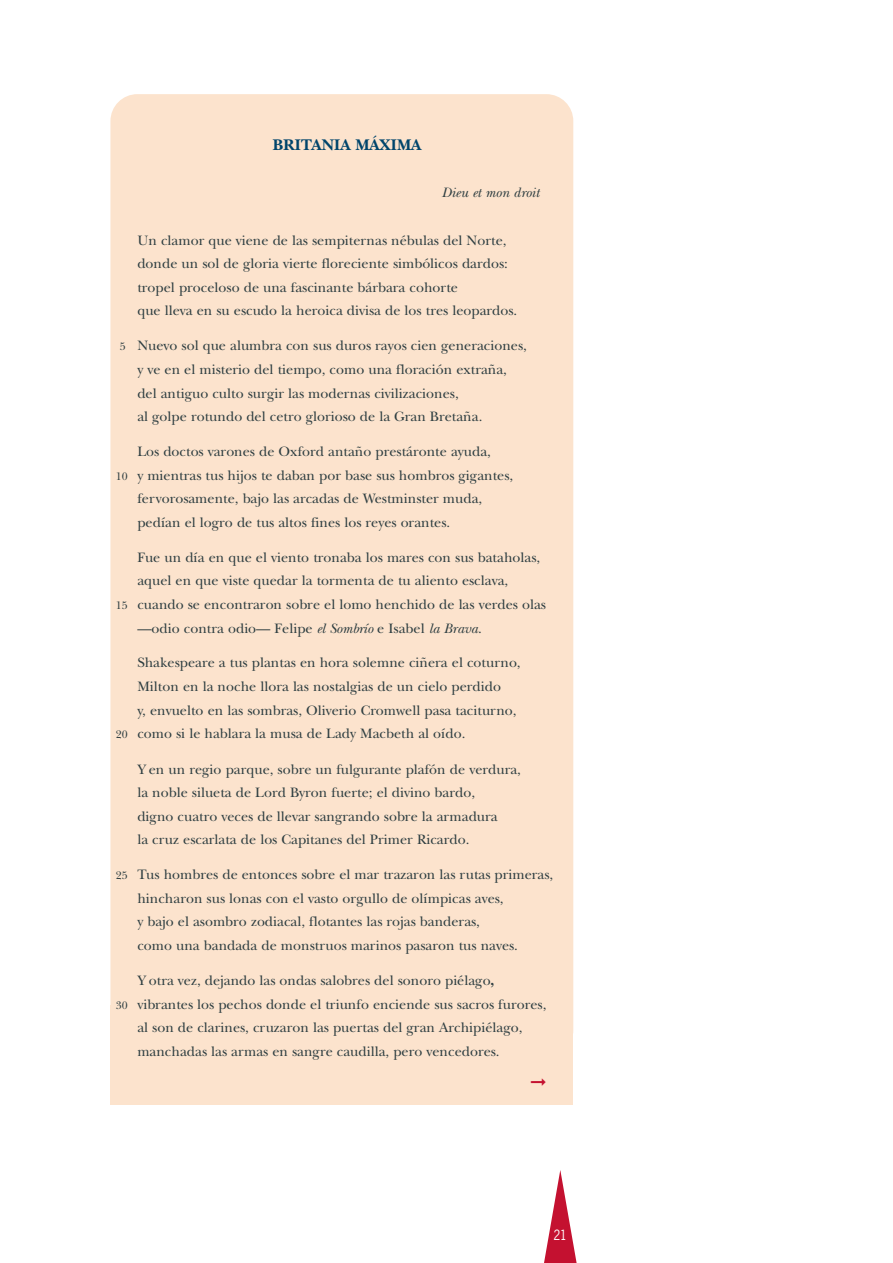
<style>
.page{position:relative;width:893px;height:1263px;background:#fff}
.page>*{position:absolute;margin:0;border:0;box-sizing:border-box;transform-origin:0 0}
.t1{font:700 16.2px "New Baskerville";color:#00446b}
.t2{font:14.25px/23.5px "New Baskerville";color:#2e3e41}
.t3{font:italic 14.25px "New Baskerville";color:#2e3e41}
.t4{font:13.35px "News Gothic";color:#fff;scale:.9 1}
.s1{font-size:11.4px}
.s2{font-style:italic}
.s3{font-weight:700}
</style>
<div class="page">
<div style="left:110px;top:1005px;width:463px;height:100px;background:#fce3cd"></div>
<div style="left:110px;top:94px;width:463px;height:963px;background:#fce3cd;border-radius:27px"></div>
<svg style="left:544px;top:1170px;width:33px;height:93px"></svg>
<p class="t1" style="left:273px;top:139px;width:150px">BRITANIA MÁXIMA</p>
<p class="t3" style="left:442px;top:188px;width:99px">Dieu et mon droit</p>
<p class="t2" style="left:137px;top:230px;width:381px">Un clamor que viene de las sempiternas nébulas del Norte, donde un sol de gloria vierte floreciente simbólicos dardos: tropel proceloso de una fascinante bárbara cohorte<br>que lleva en su escudo la heroica divisa de los tres leopardos.</p>
<p class="t2" style="left:137px;top:336px;width:391px;text-indent:-17px"><span class="s1">5</span> Nuevo sol que alumbra con sus duros rayos cien generaciones, y ve en el misterio del tiempo, como una floración extraña, del antiguo culto surgir las modernas civilizaciones,<br>al golpe rotundo del cetro glorioso de la Gran Bretaña.</p>
<p class="t2" style="left:137px;top:441px;width:355px">Los doctos varones de Oxford antaño prestáronte ayuda,</p>
<p class="t2" style="left:116px;top:465px;width:399px"><span class="s1">10</span> y mientras tus hijos te daban por base sus hombros gigantes,</p>
<p class="t2" style="left:137px;top:489px;width:346px">fervorosamente, bajo las arcadas de Westminster muda,</p>
<p class="t2" style="left:137px;top:512px;width:314px">pedían el logro de tus altos fines los reyes orantes.</p>
<p class="t2" style="left:137px;top:547px;width:404px">Fue un día en que el viento tronaba los mares con sus bataholas,</p>
<p class="t2" style="left:137px;top:571px;width:372px">aquel en que viste quedar la tormenta de tu aliento esclava,</p>
<p class="t2" style="left:116px;top:594px;width:431px"><span class="s1">15</span> cuando se encontraron sobre el lomo henchido de las verdes olas</p>
<p class="t2" style="left:137px;top:618px;width:346px">—odio contra odio— Felipe <span class="s2">el Sombrío</span> e Isabel <span class="s2">la Brava</span>.</p>
<p class="t2" style="left:137px;top:653px;width:385px">Shakespeare a tus plantas en hora solemne ciñera el coturno,</p>
<p class="t2" style="left:137px;top:676px;width:365px">Milton en la noche llora las nostalgias de un cielo perdido</p>
<p class="t2" style="left:137px;top:700px;width:380px">y, envuelto en las sombras, Oliverio Cromwell pasa taciturno,</p>
<p class="t2" style="left:116px;top:724px;width:351px"><span class="s1">20</span> como si le hablara la musa de Lady Macbeth al oído.</p>
<p class="t2" style="left:137px;top:759px;width:385px">Y en un regio parque, sobre un fulgurante plafón de verdura, la noble silueta de Lord Byron fuerte; el divino bardo,<br>digno cuatro veces de llevar sangrando sobre la armadura<br>la cruz escarlata de los Capitanes del Primer Ricardo.</p>
<p class="t2" style="left:137px;top:865px;width:417px;text-indent:-22px"><span class="s1">25</span> Tus hombres de entonces sobre el mar trazaron las rutas primeras, hincharon sus lonas con el vasto orgullo de olímpicas aves,<br>y bajo el asombro zodiacal, flotantes las rojas banderas,<br>como una bandada de monstruos marinos pasaron tus naves.</p>
<p class="t2" style="left:137px;top:970px;width:358px">Y otra vez, dejando las ondas salobres del sonoro piélago<span class="s3">,</span></p>
<p class="t2" style="left:116px;top:994px;width:432px"><span class="s1">30</span> vibrantes los pechos donde el triunfo enciende sus sacros furores,</p>
<p class="t2" style="left:137px;top:1017px;width:386px">al son de clarines, cruzaron las puertas del gran Archipiélago,</p>
<p class="t2" style="left:137px;top:1041px;width:364px">manchadas las armas en sangre caudilla, pero vencedores.</p>
<p class="t4" style="left:553px;top:1229px;width:16px">21</p>
</div>
